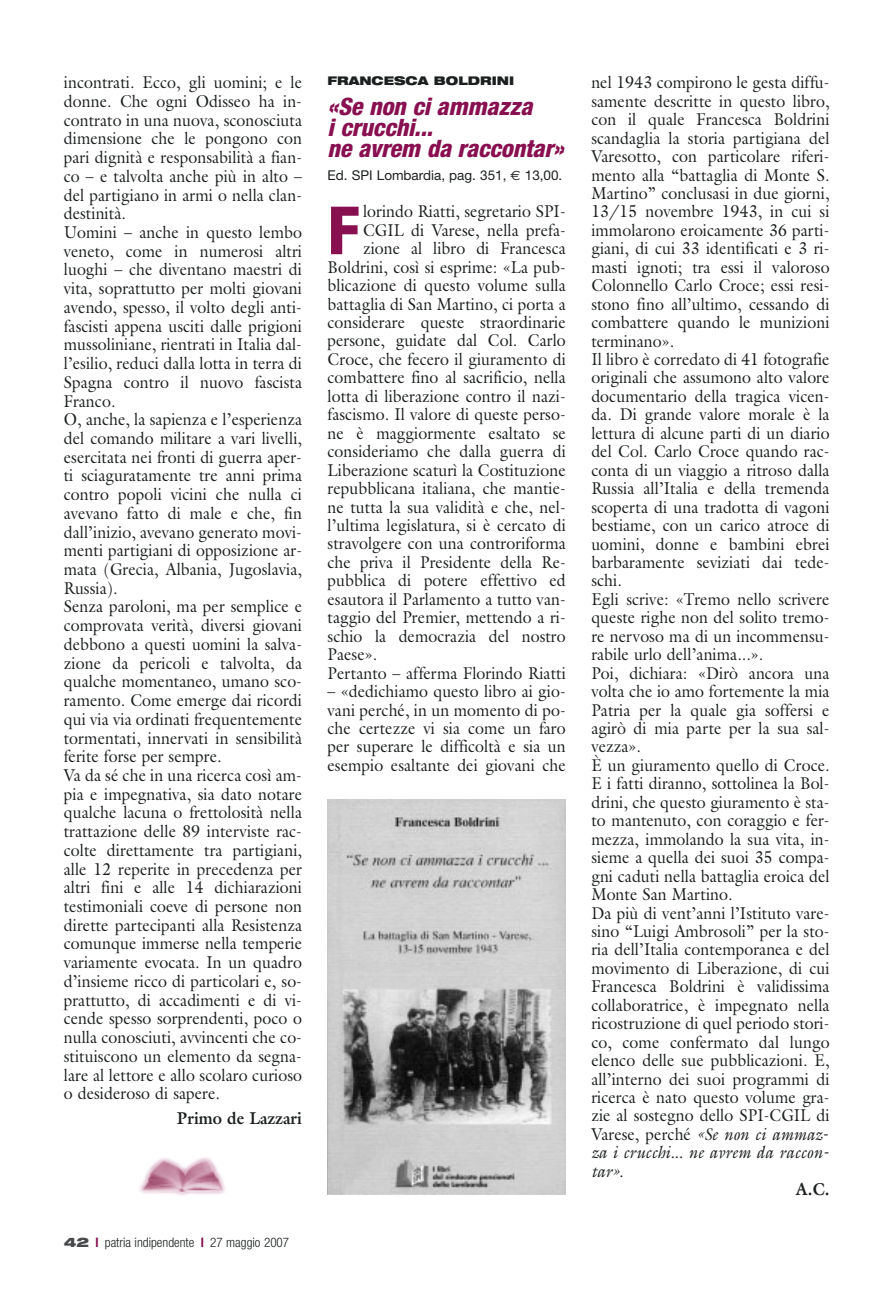
<style>
.page{position:relative;width:893px;height:1296px;background:#fff}
.page>*{position:absolute;margin:0;border:0;box-sizing:border-box;transform-origin:0 0}
.t1{font:800 condensed 66.6px "Helvetica Neue";color:#880f50}
.t2{font:italic 800 condensed 24px/21px "Helvetica Neue";letter-spacing:-.005em;color:#880f50}
.t3{font:17.25px/18.5px "Galliard";letter-spacing:.005em;color:#1c1f20;scale:.92 1}
.t4{font:700 17.25px "Galliard";color:#1c1f20;scale:.92 1}
.t5{font:13.5px "Helvetica Neue";color:#1c1f20}
.t6{font:300 condensed 13.2px "Helvetica Neue";color:#1c1f20}
.t7{font:900 expanded 12px "Helvetica Neue";color:#1c1f20}
.s1{font-weight:900;font-stretch:expanded;color:#47494a}
.s2{font-weight:700;color:#880f50}
.s3{font-family:"Euro Sans"}
.s4{font-style:italic}
</style>
<div class="page">
<img style="left:139px;top:1157px;width:86px;height:38px">
<img style="left:327px;top:799px;width:239px;height:396px">
<p class="t3" style="left:64px;top:75px;width:260px">incontrati. Ecco, gli uomini; e le donne. Che ogni Odisseo ha in&shy;contrato in una nuova, sconosciuta dimensione che le pongono con pari dignità e responsabilità a fian&shy;co – e talvolta anche più in alto – del partigiano in armi o nella clan&shy;destinità.<br>Uomini – anche in questo lembo veneto, come in numerosi altri luoghi – che diventano maestri di vita, soprattutto per molti giovani avendo, spesso, il volto degli anti&shy;fascisti appena usciti dalle prigioni mussoliniane, rientrati in Italia dal&shy;l’esilio, reduci dalla lotta in terra di Spagna contro il nuovo fascista Franco.<br>O, anche, la sapienza e l’esperienza del comando militare a vari livelli, esercitata nei fronti di guerra aper&shy;ti sciaguratamente tre anni prima contro popoli vicini che nulla ci avevano fatto di male e che, fin dall’inizio, avevano generato movi&shy;menti partigiani di opposizione ar&shy;mata (Grecia, Albania, Jugoslavia, Russia).<br>Senza paroloni, ma per semplice e comprovata verità, diversi giovani debbono a questi uomini la salva&shy;zione da pericoli e talvolta, da qualche momentaneo, umano sco&shy;ramento. Come emerge dai ricordi qui via via ordinati frequentemente tormentati, innervati in sensibilità ferite forse per sempre.<br>Va da sé che in una ricerca così am&shy;pia e impegnativa, sia dato notare qualche lacuna o frettolosità nella trattazione delle 89 interviste rac&shy;colte direttamente tra partigiani, alle 12 reperite in precedenza per altri fini e alle 14 dichiarazioni testimoniali coeve di persone non dirette partecipanti alla Resistenza comunque immerse nella temperie variamente evocata. In un quadro d’insieme ricco di particolari e, so&shy;prattutto, di accadimenti e di vi&shy;cende spesso sorprendenti, poco o nulla conosciuti, avvincenti che co&shy;stituiscono un elemento da segna&shy;lare al lettore e allo scolaro curioso o desideroso di sapere.</p>
<p class="t4" style="left:177px;top:1112px;width:137px">Primo de Lazzari</p>
<p class="t6" style="left:64px;top:1238px;width:227px"><span class="s1">42</span> <span class="s2">l</span> patria indipendente <span class="s2">l</span> 27 maggio 2007</p>
<p class="t7" style="left:327px;top:77px;width:188px">FRANCESCA BOLDRINI</p>
<h2 class="t2" style="left:327px;top:98px;width:238px">«Se non ci ammazza<br>i crucchi...<br>ne avrem da raccontar»</h2>
<p class="t5" style="left:327px;top:171px;width:236px">Ed. SPI Lombardia, pag. 351, <span class="s3">€</span> 13,00.</p>
<h1 class="t1" style="left:327px;top:207px;width:34px">F</h1>
<p class="t3" style="left:363px;top:204px;width:222px">lorindo Riatti, segretario SPI-</p>
<p class="t3" style="left:363px;top:222px;width:222px">CGIL di Varese, nella prefa-</p>
<p class="t3" style="left:363px;top:241px;width:222px">zione al libro di Francesca</p>
<p class="t3" style="left:327px;top:259px;width:260px">Boldrini, così si esprime: «La pub-</p>
<p class="t3" style="left:327px;top:278px;width:260px">blicazione di questo volume sulla</p>
<p class="t3" style="left:327px;top:296px;width:260px">battaglia di San Martino, ci porta a</p>
<p class="t3" style="left:327px;top:315px;width:260px">considerare queste straordinarie</p>
<p class="t3" style="left:327px;top:333px;width:260px">persone, guidate dal Col. Carlo</p>
<p class="t3" style="left:327px;top:352px;width:260px">Croce, che fecero il giuramento di</p>
<p class="t3" style="left:327px;top:370px;width:260px">combattere fino al sacrificio, nella</p>
<p class="t3" style="left:327px;top:389px;width:260px">lotta di liberazione contro il nazi-</p>
<p class="t3" style="left:327px;top:407px;width:260px">fascismo. Il valore di queste perso-</p>
<p class="t3" style="left:327px;top:425px;width:260px">ne è maggiormente esaltato se</p>
<p class="t3" style="left:327px;top:444px;width:260px">consideriamo che dalla guerra di</p>
<p class="t3" style="left:327px;top:462px;width:260px">Liberazione scaturì la Costituzione</p>
<p class="t3" style="left:327px;top:481px;width:260px">repubblicana italiana, che mantie-</p>
<p class="t3" style="left:327px;top:499px;width:260px">ne tutta la sua validità e che, nel-</p>
<p class="t3" style="left:327px;top:518px;width:260px">l’ultima legislatura, si è cercato di</p>
<p class="t3" style="left:327px;top:536px;width:260px">stravolgere con una controriforma</p>
<p class="t3" style="left:327px;top:555px;width:260px">che priva il Presidente della Re-</p>
<p class="t3" style="left:327px;top:573px;width:260px">pubblica di potere effettivo ed</p>
<p class="t3" style="left:327px;top:591px;width:260px">esautora il Parlamento a tutto van-</p>
<p class="t3" style="left:327px;top:610px;width:260px">taggio del Premier, mettendo a ri-</p>
<p class="t3" style="left:327px;top:628px;width:260px">schio la democrazia del nostro</p>
<p class="t3" style="left:327px;top:647px;width:56px">Paese».</p>
<p class="t3" style="left:327px;top:665px;width:260px">Pertanto – afferma Florindo Riatti</p>
<p class="t3" style="left:327px;top:684px;width:260px;text-align:justify">– «dedichiamo questo libro ai gio&shy;vani perché, in un momento di po&shy;che certezze vi sia come un faro per superare le difficoltà e sia un esempio esaltante dei giovani che</p>
<p class="t3" style="left:591px;top:75px;width:260px">nel 1943 compirono le gesta diffu&shy;samente descritte in questo libro, con il quale Francesca Boldrini scandaglia la storia partigiana del<br>Varesotto, con particolare riferi&shy;mento alla “battaglia di Monte S.<br>Martino” conclusasi in due giorni,<br>13/15 novembre 1943, in cui si immolarono eroicamente 36 parti&shy;giani, di cui 33 identificati e 3 ri&shy;masti ignoti; tra essi il valoroso<br>Colonnello Carlo Croce; essi resi&shy;stono fino all’ultimo, cessando di combattere quando le munizioni terminano».<br>Il libro è corredato di 41 fotografie originali che assumono alto valore documentario della tragica vicen&shy;da. Di grande valore morale è la lettura di alcune parti di un diario del Col. Carlo Croce quando rac&shy;conta di un viaggio a ritroso dalla<br>Russia all’Italia e della tremenda scoperta di una tradotta di vagoni bestiame, con un carico atroce di uomini, donne e bambini ebrei barbaramente seviziati dai tede&shy;schi.<br>Egli scrive: «Tremo nello scrivere queste righe non del solito tremo&shy;re nervoso ma di un incommensu&shy;rabile urlo dell’anima...».<br>Poi, dichiara: «Dirò ancora una volta che io amo fortemente la mia<br>Patria per la quale gia soffersi e agirò di mia parte per la sua sal&shy;vezza».<br>È un giuramento quello di Croce.<br>E i fatti diranno, sottolinea la Bol&shy;drini, che questo giuramento è sta&shy;to mantenuto, con coraggio e fer&shy;mezza, immolando la sua vita, in&shy;sieme a quella dei suoi 35 compa&shy;gni caduti nella battaglia eroica del<br>Monte San Martino.<br>Da più di vent’anni l’Istituto vare&shy;sino “Luigi Ambrosoli” per la sto&shy;ria dell’Italia contemporanea e del movimento di Liberazione, di cui<br>Francesca Boldrini è validissima collaboratrice, è impegnato nella ricostruzione di quel periodo stori&shy;co, come confermato dal lungo elenco delle sue pubblicazioni. E, all’interno dei suoi programmi di ricerca è nato questo volume gra&shy;zie al sostegno dello SPI-CGIL di<br>Varese, perché <span class="s4">«Se non ci ammaz&shy;za i crucchi... ne avrem da raccon&shy;tar».</span></p>
<p class="t4" style="left:796px;top:1182px;width:38px">A.C.</p>
</div>
